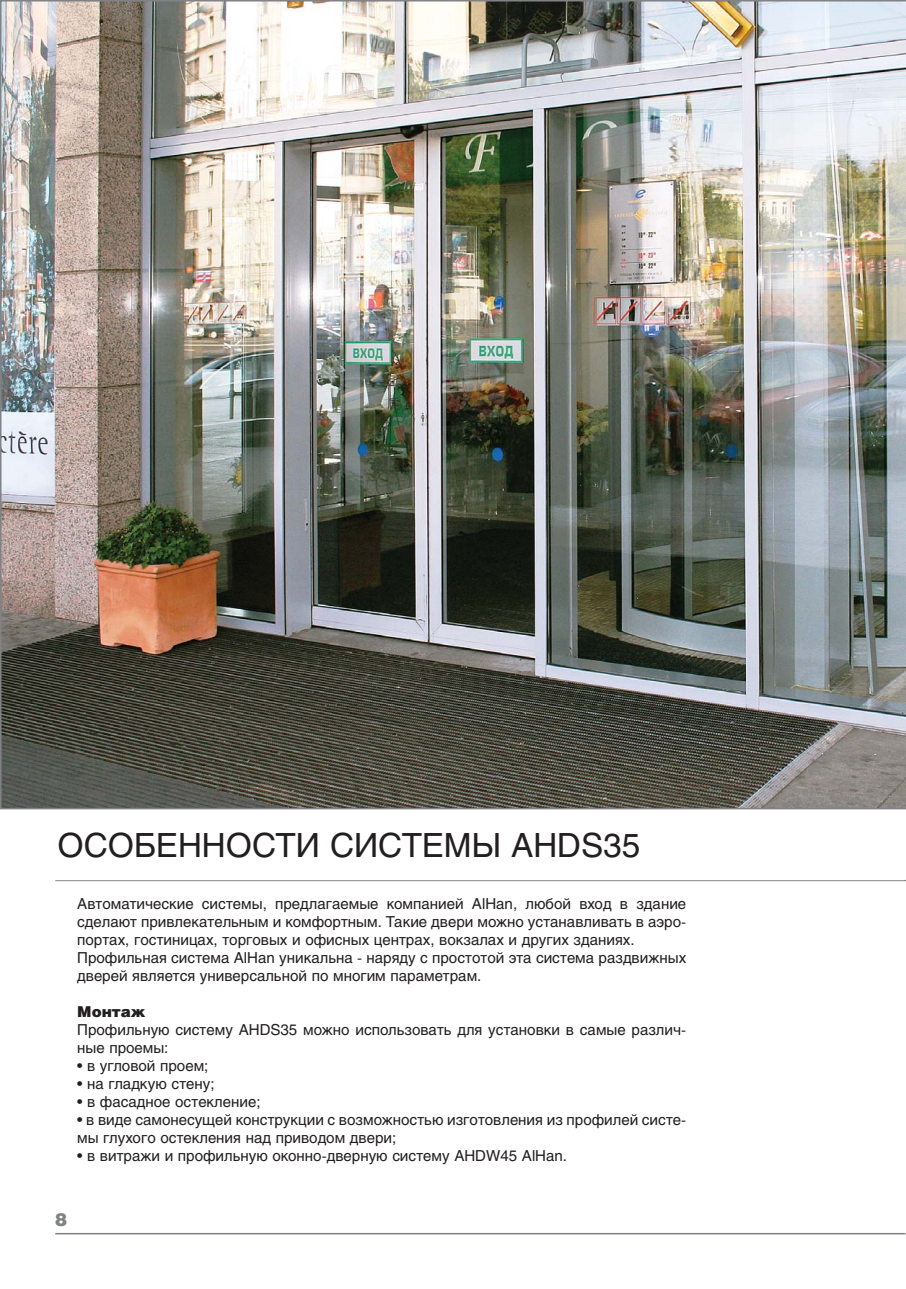
<style>
.page{position:relative;width:906px;height:1289px;background:#fff}
.page>*{position:absolute;margin:0;border:0;box-sizing:border-box;transform-origin:0 0}
.t1{font:33px "Helios";color:#231f20}
.t2{font:900 18px "Helios";color:#808285}
.t3{font:15px/18px "Helios";color:#231f20}
.t4{font:900 15px "Helios";color:#231f20}
</style>
<div class="page">
<hr style="left:55px;top:1232px;width:850px;height:2px;background:#808285">
<hr style="left:55px;top:880px;width:851px;height:1px;background:#808285">
<img style="left:0;top:0;width:906px;height:809px">
<h1 class="t1" style="left:57px;top:833px;width:584px">ОСОБЕННОСТИ СИСТЕМЫ AHDS35</h1>
<p class="t3" style="left:77px;top:895px;width:610px">Автоматические системы, предлагаемые компанией AlHan, любой вход в здание сделают привлекательным и комфортным. Такие двери можно устанавливать в аэро&shy;портах, гостиницах, торговых и офисных центрах, вокзалах и других зданиях.<br>Профильная система AlHan уникальна - наряду с простотой эта система раздвижных дверей является универсальной по многим параметрам.</p>
<p class="t4" style="left:77px;top:1005px;width:70px">Монтаж</p>
<p class="t3" style="left:77px;top:1021px;width:610px">Профильную систему AHDS35 можно использовать для установки в самые различ&shy;ные проемы:</p>
<p class="t3" style="left:77px;top:1057px;width:133px">• в угловой проем;</p>
<p class="t3" style="left:77px;top:1075px;width:139px">• на гладкую стену;</p>
<p class="t3" style="left:77px;top:1093px;width:185px">• в фасадное остекление;</p>
<p class="t3" style="left:77px;top:1111px;width:610px">• в виде самонесущей конструкции с возможностью изготовления из профилей систе&shy;мы глухого остекления над приводом двери;</p>
<p class="t3" style="left:77px;top:1147px;width:491px">• в витражи и профильную оконно-дверную систему AHDW45 AlHan.</p>
<p class="t2" style="left:55px;top:1213px;width:14px">8</p>
</div>
